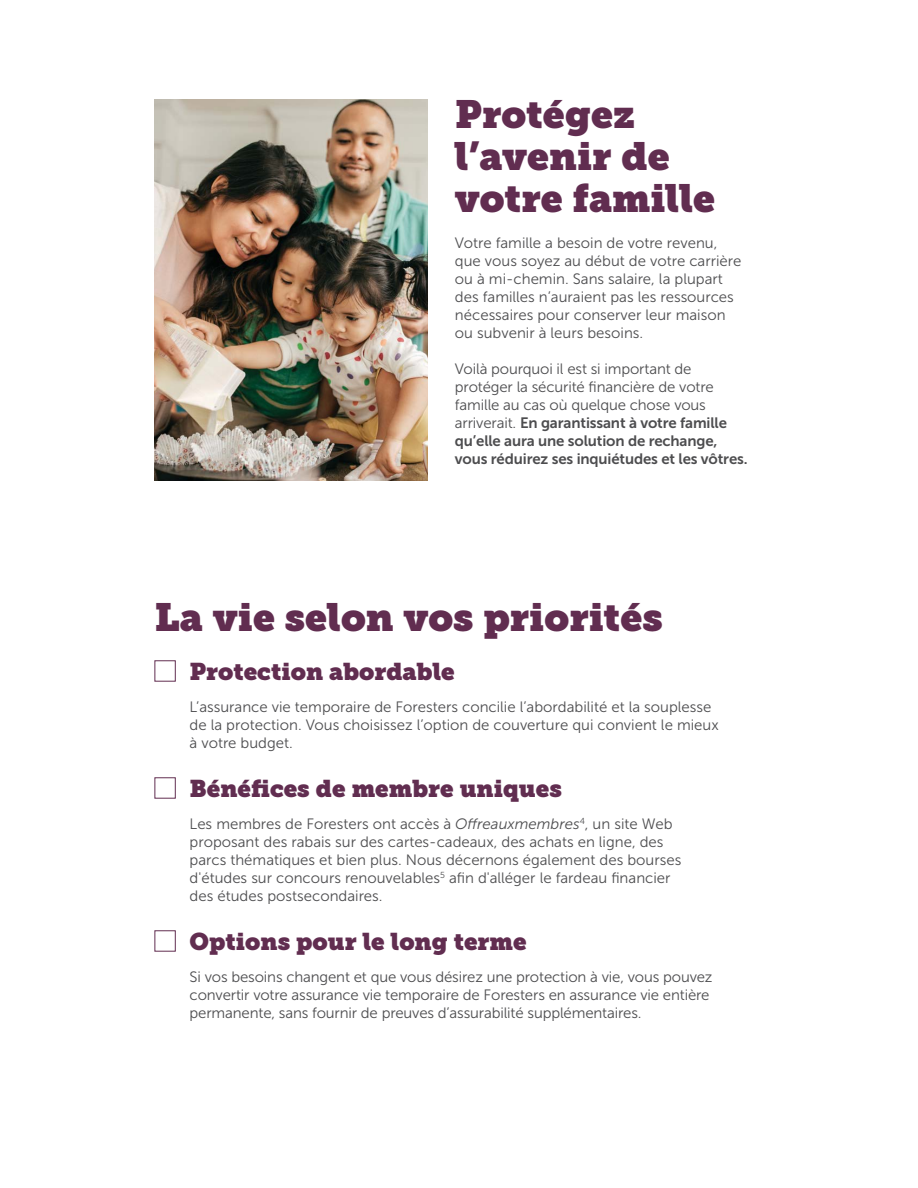
<style>
.page{position:relative;width:918px;height:1188px;background:#fff}
.page>*{position:absolute;margin:0;border:0;box-sizing:border-box;transform-origin:0 0}
.t1{font:39px/42px "Museo Slab";color:#612d50}
.t2{font:24px "Museo Slab";color:#612d50}
.t3{font:15px/18px "Museo Sans 300";color:#4d4d4f}
.t4{font:15px/18px "Museo Sans 700";letter-spacing:-.01em;color:#4d4d4f}
.s1{font-family:"Museo Sans 300"}
.s2{font-style:italic}
</style>
<div class="page">
<img style="left:155px;top:100px;width:273px;height:381px">
<div style="left:154px;top:660px;width:22px;height:22px;background:#fff;border:1px solid #612d50"></div>
<div style="left:154px;top:777px;width:22px;height:22px;background:#fff;border:1px solid #612d50"></div>
<div style="left:154px;top:930px;width:22px;height:22px;background:#fff;border:1px solid #612d50"></div>
<hr style="left:917px;top:554px;width:1px;height:634px;background:#55b6b2">
<h1 class="t1" style="left:455px;top:94px;width:262px">Protégez l’avenir de votre famille</h1>
<p class="t3" style="left:455px;top:234px;width:288px">Votre famille a besoin de votre revenu, que vous soyez au début de votre carrière ou à mi-chemin. Sans salaire, la plupart des familles n’auraient pas les ressources nécessaires pour conserver leur maison ou subvenir à leurs besoins.</p>
<p class="t3" style="left:455px;top:360px;width:260px">Voilà pourquoi il est si important de protéger la sécurité financière de votre famille au cas où quelque chose vous</p>
<p class="t4" style="left:455px;top:414px;width:294px"><span class="s1">arriverait.</span> En garantissant à votre famille qu’elle aura une solution de rechange, vous réduirez ses inquiétudes et les vôtres.</p>
<h1 class="t1" style="left:154px;top:596px;width:510px">La vie selon vos priorités</h1>
<h2 class="t2" style="left:190px;top:657px;width:267px">Protection abordable</h2>
<p class="t3" style="left:190px;top:698px;width:531px">L’assurance vie temporaire de Foresters concilie l’abordabilité et la souplesse de la protection. Vous choisissez l’option de couverture qui convient le mieux à votre budget.</p>
<h2 class="t2" style="left:190px;top:774px;width:374px">Bénéfices de membre uniques</h2>
<p class="t3" style="left:190px;top:815px;width:493px">Les membres de Foresters ont accès à <span class="s2">Offreauxmembres</span><sup>4</sup>, un site Web proposant des rabais sur des cartes-cadeaux, des achats en ligne, des parcs thématiques et bien plus. Nous décernons également des bourses d'études sur concours renouvelables<sup>5</sup> afin d'alléger le fardeau financier des études postsecondaires.</p>
<h2 class="t2" style="left:190px;top:927px;width:339px">Options pour le long terme</h2>
<p class="t3" style="left:190px;top:968px;width:525px">Si vos besoins changent et que vous désirez une protection à vie, vous pouvez convertir votre assurance vie temporaire de Foresters en assurance vie entière permanente, sans fournir de preuves d’assurabilité supplémentaires.</p>
</div>
